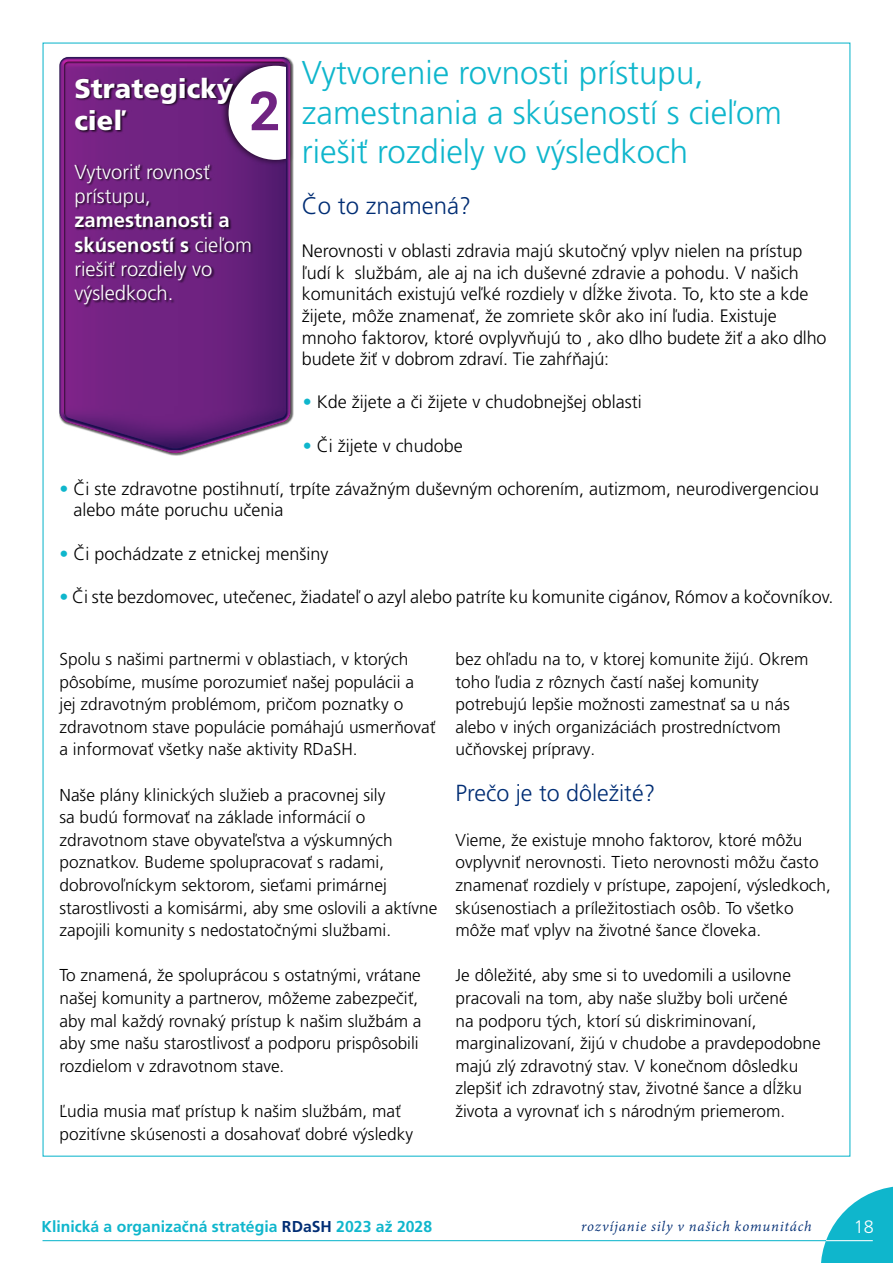
<style>
.page{position:relative;width:893px;height:1263px;background:#fff}
.page>*{position:absolute;margin:0;border:0;box-sizing:border-box;transform-origin:0 0}
.t1{font:700 54px "Roboto";color:#702382}
.t2{font:300 33px/39.6px "Frutiger LT Pro";color:#0fb6cc}
.t3{font:900 27px/32.4px "Frutiger LT Pro";color:#fff}
.t4{font:300 24px "Frutiger LT Pro";color:#002d74}
.t5{font:300 23.25px "Frutiger LT Pro";color:#002d74}
.t6{font:300 20.25px/24.3px "Frutiger LT Pro";color:#fff}
.t7{font:300 18px/21.6px "Frutiger LT Pro";color:#000}
.t8{font:300 18px "Frutiger LT Pro";color:#fff}
.t9{font:300 17.25px/22.6px "Frutiger LT Pro";color:#000}
.t10{font:700 15.75px "Frutiger LT Pro";color:#0fb6cc}
.t11{font:italic 15.75px "Adobe Devanagari";letter-spacing:.05em;color:#002d74}
.s1{color:#0fb6cc}
.s2{font-weight:700}
.s3{color:#002d74}
</style>
<div class="page">
<div style="left:57px;top:55px;width:234px;height:395px;background:#002d74;opacity:.75"></div>
<div style="left:74px;top:78px;width:180px;height:230px;background:#000;opacity:.75"></div>
<svg style="left:821px;top:1186px;width:72px;height:77px"></svg>
<hr style="left:43px;top:1240px;width:786px;height:1px;background:#0fb6cc">
<hr style="left:826px;top:1240px;width:47px;height:1px;background:#fff">
<h2 class="t2" style="left:302px;top:53px;width:482px">Vytvorenie rovnosti prístupu, zamestnania a skúseností s cieľom riešiť rozdiely vo výsledkoch</h2>
<h3 class="t4" style="left:302px;top:192px;width:171px">Čo to znamená?</h3>
<p class="t7" style="left:302px;top:240px;width:526px">Nerovnosti v oblasti zdravia majú skutočný vplyv nielen na prístup ľudí k službám, ale aj na ich duševné zdravie a pohodu. V našich komunitách existujú veľké rozdiely v dĺžke života. To, kto ste a kde žijete, môže znamenať, že zomriete skôr ako iní ľudia. Existuje mnoho faktorov, ktoré ovplyvňujú to , ako dlho budete žiť a ako dlho budete žiť v dobrom zdraví. Tie zahŕňajú:</p>
<p class="t7" style="left:303px;top:391px;width:341px"><span class="s1">•</span> Kde žijete a či žijete v chudobnejšej oblasti</p>
<p class="t7" style="left:303px;top:435px;width:162px"><span class="s1">•</span> Či žijete v chudobe</p>
<p class="t7" style="left:74px;top:478px;width:747px;text-indent:-14px"><span class="s1">•</span> Či ste zdravotne postihnutí, trpíte závažným duševným ochorením, autizmom, neurodivergenciou alebo máte poruchu učenia</p>
<p class="t7" style="left:60px;top:543px;width:271px"><span class="s1">•</span> Či pochádzate z etnickej menšiny</p>
<p class="t7" style="left:60px;top:586px;width:775px"><span class="s1">•</span> Či ste bezdomovec, utečenec, žiadateľ o azyl alebo patríte ku komunite cigánov, Rómov a kočovníkov.</p>
<h3 class="t3" style="left:74px;top:72px;width:161px">Strategický cieľ</h3>
<p class="t6" style="left:74px;top:160px;width:137px">Vytvoriť rovnosť prístupu,</p>
<p class="t6" style="left:74px;top:208px;width:179px"><span class="s2">zamestnanosti a skúseností s</span> cieľom riešiť rozdiely vo výsledkoch.</p>
<h1 class="t1" style="left:249px;top:73px;width:32px">2</h1>
<p class="t9" style="left:60px;top:648px;width:378px">Spolu s našimi partnermi v oblastiach, v ktorých pôsobíme, musíme porozumieť našej populácii a<br>jej zdravotným problémom, pričom poznatky o zdravotnom stave populácie pomáhajú usmerňovať a informovať všetky naše aktivity RDaSH.</p>
<p class="t9" style="left:60px;top:783px;width:379px">Naše plány klinických služieb a pracovnej sily<br>sa budú formovať na základe informácií o zdravotnom stave obyvateľstva a výskumných poznatkov. Budeme spolupracovať s radami, dobrovoľníckym sektorom, sieťami primárnej starostlivosti a komisármi, aby sme oslovili a aktívne zapojili komunity s nedostatočnými službami.</p>
<p class="t9" style="left:60px;top:964px;width:363px">To znamená, že spoluprácou s ostatnými, vrátane našej komunity a partnerov, môžeme zabezpečiť, aby mal každý rovnaký prístup k našim službám a aby sme našu starostlivosť a podporu prispôsobili rozdielom v zdravotnom stave.</p>
<p class="t9" style="left:60px;top:1100px;width:355px">Ľudia musia mať prístup k našim službám, mať pozitívne skúsenosti a dosahovať dobré výsledky</p>
<p class="t9" style="left:455px;top:648px;width:354px">bez ohľadu na to, v ktorej komunite žijú. Okrem toho ľudia z rôznych častí našej komunity potrebujú lepšie možnosti zamestnať sa u nás alebo v iných organizáciách prostredníctvom učňovskej prípravy.</p>
<h3 class="t5" style="left:455px;top:779px;width:201px">Prečo je to dôležité?</h3>
<p class="t9" style="left:455px;top:829px;width:377px">Vieme, že existuje mnoho faktorov, ktoré môžu ovplyvniť nerovnosti. Tieto nerovnosti môžu často znamenať rozdiely v prístupe, zapojení, výsledkoch, skúsenostiach a príležitostiach osôb. To všetko môže mať vplyv na životné šance človeka.</p>
<p class="t9" style="left:455px;top:964px;width:367px">Je dôležité, aby sme si to uvedomili a usilovne pracovali na tom, aby naše služby boli určené<br>na podporu tých, ktorí sú diskriminovaní, marginalizovaní, žijú v chudobe a pravdepodobne majú zlý zdravotný stav. V konečnom dôsledku zlepšiť ich zdravotný stav, životné šance a dĺžku života a vyrovnať ich s národným priemerom.</p>
<p class="t10" style="left:41px;top:1217px;width:392px">Klinická a organizačná stratégia <span class="s3">RDaSH</span> 2023 až 2028</p>
<p class="t11" style="left:581px;top:1217px;width:232px">rozvíjanie sily v našich komunitách</p>
<p class="t8" style="left:854px;top:1216px;width:22px">18</p>
</div>
